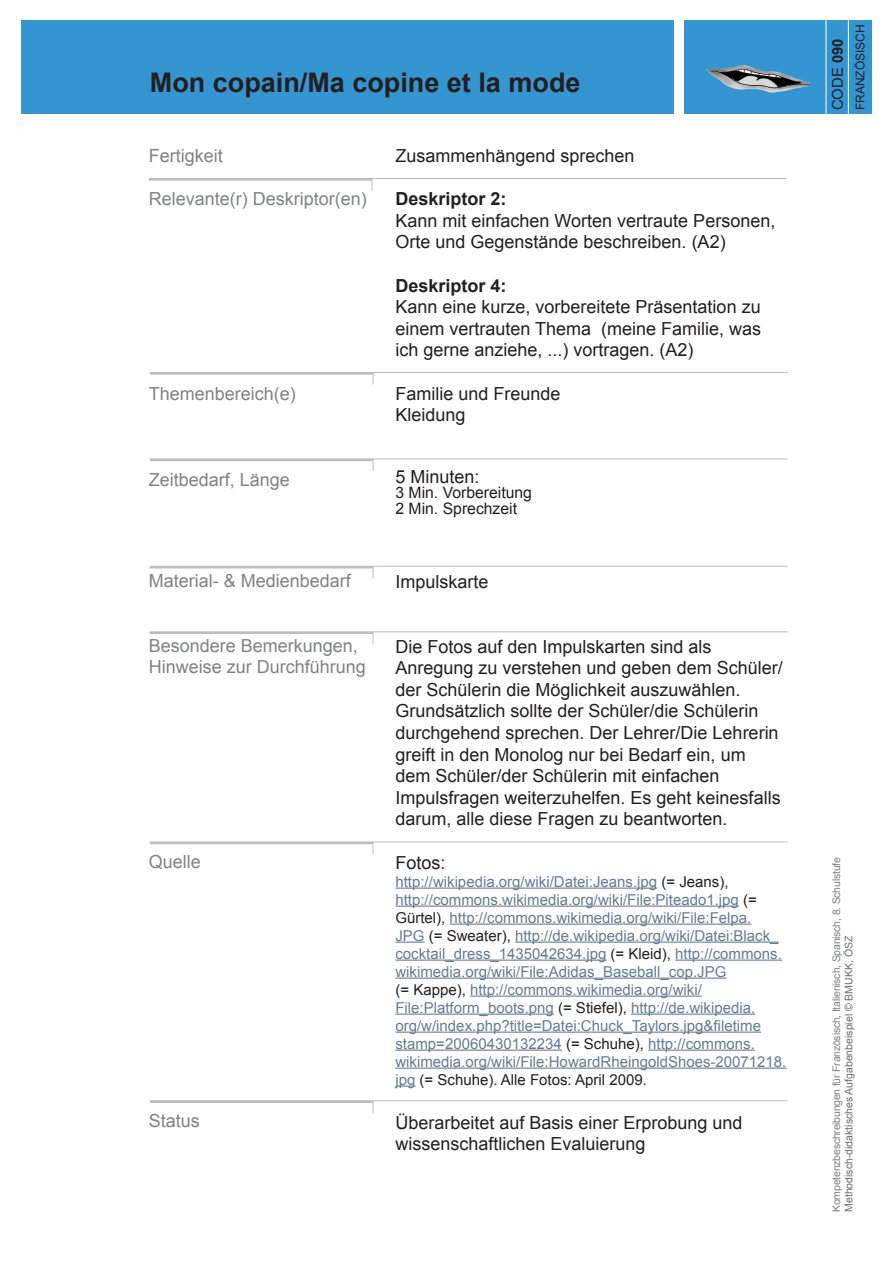
<style>
.page{position:relative;width:893px;height:1263px;background:#fff}
.page>*{position:absolute;margin:0;border:0;box-sizing:border-box;transform-origin:0 0}
.t1{font:700 27px "Arial";color:#231f20}
.t2{font:18px/21.6px "Arial";color:#231f20}
.t3{font:18px/21.6px "Arial";color:#808285}
.t4{font:700 18px "Arial";color:#231f20}
.t5{font:15.75px/16.5px "Arial";color:#231f20}
.t6{font:15px/18px "Arial";color:#647b99}
.t7{font:14.85px "Arial";color:#231f20}
.t8{font:12px "Arial";color:#231f20}
.t9{font:10.5px "Arial";letter-spacing:-.02em;color:#808285}
.t10{font:10.5px "Arial";color:#6c6d70}
.s1{color:#231f20}
.s2{font-weight:700}
</style>
<div class="page">
<div style="left:685px;top:21px;width:187px;height:93px;background:#3495d1"></div>
<div style="left:21px;top:21px;width:652px;height:93px;background:#3495d1"></div>
<hr style="left:848px;top:20px;width:1px;height:127px;background:#fff">
<hr style="left:826px;top:20px;width:1px;height:127px;background:#fff">
<img style="left:706px;top:65px;width:38px;height:16px">
<hr style="left:395px;top:887px;width:262px;height:2px;background:#647b99">
<hr style="left:395px;top:905px;width:344px;height:2px;background:#647b99">
<hr style="left:450px;top:923px;width:301px;height:2px;background:#647b99">
<hr style="left:395px;top:941px;width:30px;height:2px;background:#647b99">
<hr style="left:515px;top:941px;width:264px;height:2px;background:#647b99">
<hr style="left:395px;top:959px;width:211px;height:2px;background:#647b99">
<hr style="left:675px;top:959px;width:107px;height:2px;background:#647b99">
<hr style="left:395px;top:977px;width:331px;height:2px;background:#647b99">
<hr style="left:470px;top:995px;width:232px;height:2px;background:#647b99">
<hr style="left:395px;top:1013px;width:159px;height:2px;background:#647b99">
<hr style="left:631px;top:1013px;width:124px;height:2px;background:#647b99">
<hr style="left:395px;top:1031px;width:366px;height:2px;background:#647b99">
<hr style="left:395px;top:1049px;width:167px;height:2px;background:#647b99">
<hr style="left:648px;top:1049px;width:107px;height:2px;background:#647b99">
<hr style="left:395px;top:1067px;width:391px;height:2px;background:#647b99">
<hr style="left:395px;top:1085px;width:20px;height:2px;background:#647b99">
<hr style="left:149px;top:178px;width:638px;height:1px;background:#bcbdc0">
<hr style="left:149px;top:178px;width:223px;height:3px;background:#bcbdc0">
<svg style="left:372px;top:179px;width:1px;height:12px"></svg>
<hr style="left:150px;top:372px;width:638px;height:1px;background:#bcbdc0">
<hr style="left:150px;top:372px;width:223px;height:3px;background:#bcbdc0">
<hr style="left:150px;top:459px;width:638px;height:1px;background:#bcbdc0">
<hr style="left:150px;top:459px;width:223px;height:2px;background:#bcbdc0">
<svg style="left:373px;top:459px;width:1px;height:12px"></svg>
<hr style="left:150px;top:566px;width:638px;height:1px;background:#bcbdc0">
<hr style="left:150px;top:566px;width:223px;height:2px;background:#bcbdc0">
<hr style="left:150px;top:631px;width:638px;height:1px;background:#bcbdc0">
<hr style="left:150px;top:632px;width:223px;height:2px;background:#bcbdc0">
<svg style="left:373px;top:632px;width:1px;height:12px"></svg>
<hr style="left:150px;top:842px;width:638px;height:1px;background:#bcbdc0">
<hr style="left:150px;top:842px;width:223px;height:2px;background:#bcbdc0">
<svg style="left:373px;top:842px;width:1px;height:12px"></svg>
<hr style="left:150px;top:1100px;width:638px;height:1px;background:#bcbdc0">
<hr style="left:150px;top:1101px;width:223px;height:2px;background:#bcbdc0">
<svg style="left:373px;top:1101px;width:1px;height:12px"></svg>
<h1 class="t1" style="left:150px;top:65px;width:432px">Mon copain/Ma copine et la mode</h1>
<p class="t3" style="left:149px;top:145px;width:76px">Fertigkeit</p>
<p class="t3" style="left:149px;top:188px;width:220px">Relevante(r) Deskriptor(en)</p>
<p class="t3" style="left:149px;top:383px;width:149px">Themenbereich(e)</p>
<p class="t3" style="left:149px;top:469px;width:143px">Zeitbedarf, Länge</p>
<p class="t3" style="left:149px;top:570px;width:204px">Material- &amp; Medienbedarf</p>
<p class="t3" style="left:149px;top:635px;width:219px">Besondere Bemerkungen,<br>Hinweise zur Durchführung</p>
<p class="t3" style="left:149px;top:851px;width:54px">Quelle</p>
<p class="t3" style="left:149px;top:1110px;width:53px">Status</p>
<p class="t2" style="left:395px;top:145px;width:241px">Zusammenhängend sprechen</p>
<p class="t4" style="left:395px;top:187px;width:113px">Deskriptor 2:</p>
<p class="t2" style="left:395px;top:210px;width:381px">Kann mit einfachen Worten vertraute Personen,<br>Orte und Gegenstände beschreiben. (A2)</p>
<p class="t4" style="left:395px;top:273px;width:113px">Deskriptor 4:</p>
<p class="t2" style="left:395px;top:296px;width:367px;text-align:justify">Kann eine kurze, vorbereitete Präsentation zu einem vertrauten Thema (meine Familie, was ich gerne anziehe, ...) vortragen. (A2)</p>
<p class="t2" style="left:395px;top:383px;width:167px">Familie und Freunde<br>Kleidung</p>
<p class="t2" style="left:395px;top:466px;width:86px">5 Minuten:</p>
<p class="t5" style="left:395px;top:484px;width:138px">3 Min. Vorbereitung<br>2 Min. Sprechzeit</p>
<p class="t2" style="left:395px;top:571px;width:95px">Impulskarte</p>
<p class="t2" style="left:395px;top:635px;width:389px">Die Fotos auf den Impulskarten sind als Anregung zu verstehen und geben dem Schüler/ der Schülerin die Möglichkeit auszuwählen.<br>Grundsätzlich sollte der Schüler/die Schülerin durchgehend sprechen. Der Lehrer/Die Lehrerin greift in den Monolog nur bei Bedarf ein, um dem Schüler/der Schülerin mit einfachen Impulsfragen weiterzuhelfen. Es geht keinesfalls darum, alle diese Fragen zu beantworten.</p>
<p class="t2" style="left:395px;top:851px;width:52px">Fotos:</p>
<p class="t6" style="left:395px;top:872px;width:392px">http://wikipedia.org/wiki/Datei:Jeans.jpg <span class="s1">(= Jeans), </span>http://commons.wikimedia.org/wiki/File:Piteado1.jpg <span class="s1">(= Gürtel),</span> http://commons.wikimedia.org/wiki/File:Felpa.<br>JPG <span class="s1">(= Sweater),</span> http://de.wikipedia.org/wiki/Datei:Black_ cocktail_dress_1435042634.jpg <span class="s1">(= Kleid),</span> http://commons. wikimedia.org/wiki/File:Adidas_Baseball_cop.JPG<br><span class="s1">(= Kappe),</span> http://commons.wikimedia.org/wiki/ File:Platform_boots.png <span class="s1">(= Stiefel),</span> http://de.wikipedia. org/w/index.php?title=Datei:Chuck_Taylors.jpg&amp;filetime stamp=20060430132234 <span class="s1">(= Schuhe),</span> http://commons. wikimedia.org/wiki/File:HowardRheingoldShoes-20071218. jpg <span class="s1">(= Schuhe). Alle Fotos: April 2009.</span></p>
<p class="t2" style="left:395px;top:1112px;width:349px">Überarbeitet auf Basis einer Erprobung und wissenschaftlichen Evaluierung</p>
<p class="t7" style="left:828px;top:110px;width:73px;rotate:-90deg">CODE <span class="s2">090</span></p>
<p class="t8" style="left:852px;top:110px;width:88px;rotate:-90deg">FRANZÖSISCH</p>
<p class="t9" style="left:829px;top:1212px;width:356px;rotate:-90deg">Kompetenzbeschreibungen für Französisch, Italienisch, Spanisch, 8. Schulstufe</p>
<p class="t10" style="left:842px;top:1212px;width:278px;rotate:-90deg">Methodisch-didaktisches Aufgabenbeispiel © BMUKK, ÖSZ</p>
</div>
